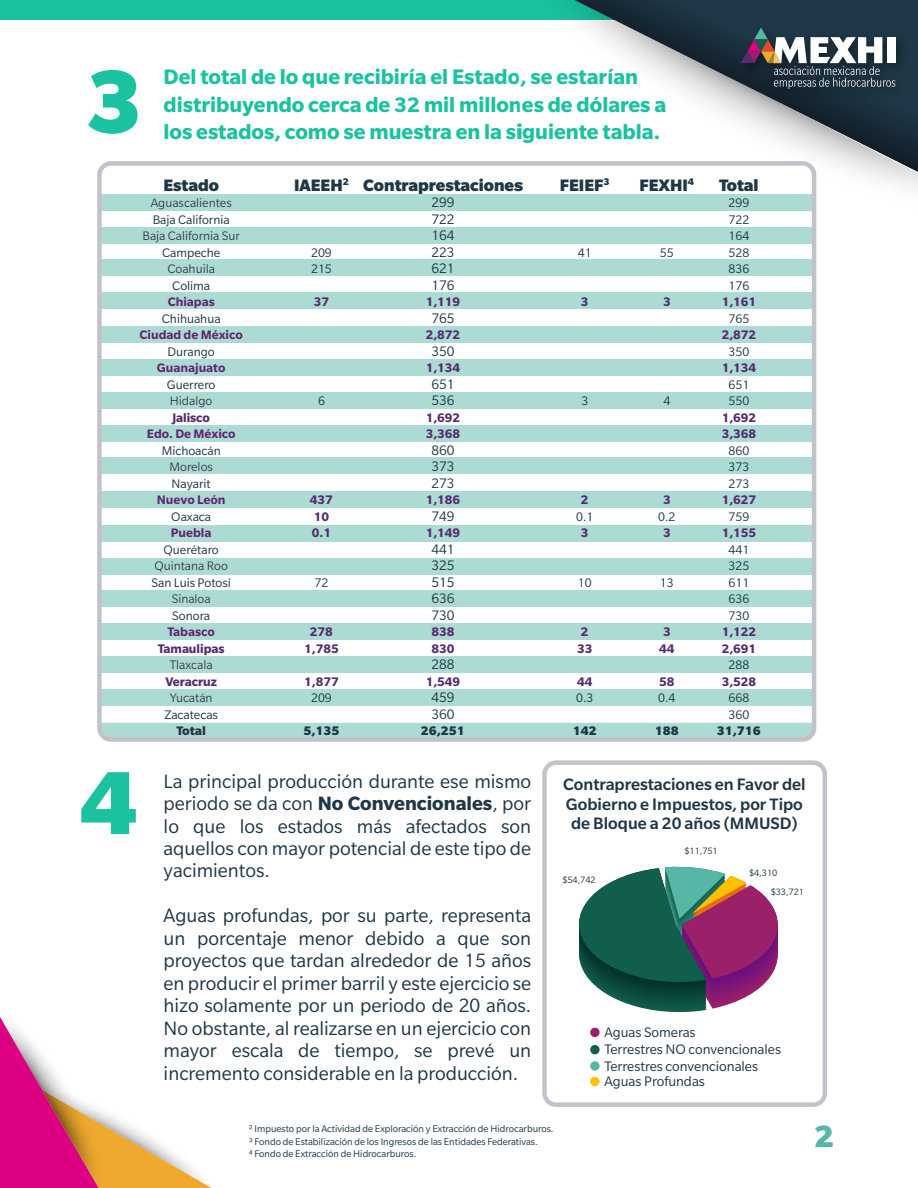
<style>
.page{position:relative;width:918px;height:1188px;background:#fff}
.page>*{position:absolute;margin:0;border:0;box-sizing:border-box;transform-origin:0 0}
.t1{font:900 97.5px "Slate Pro";color:#1ac2a0}
.t2{font:900 33.45px "Slate Pro";color:#57b7a7}
.t3{font:700 22.8px/27.5px "Slate Pro";color:#1ac2a0}
.t4{font:21px/22.5px "Slate Pro";color:#1f3746;text-align:justify}
.t5{font:500 18px/19.5px "Slate Pro";color:#1f3746}
.t6{font:900 18px "Slate Pro";color:#1f3746}
.t7{font:15px/16.5px "Slate Pro";color:#1f3746;text-align:justify}
.t8{font:13.5px/16.5px "Slate Pro";color:#1f3746;text-align:center}
.t9{font:700 13.5px/16.5px "Slate Pro";color:#562a6f}
.t10{font:900 13.5px "Slate Pro";color:#1f3746}
.t11{font:10.5px/12.6px "Slate Pro";color:#1f3746}
.t12{font:10.05px/18.8px "Slate Pro";color:#1f3746}
.s1{font-weight:700}
</style>
<div class="page">
<div style="left:0;top:0;width:685px;height:19px;background:#1ac2a0"></div>
<div style="left:99px;top:194px;width:715px;height:17px;background:#abdbd3"></div>
<div style="left:99px;top:227px;width:715px;height:16px;background:#abdbd3"></div>
<div style="left:99px;top:260px;width:715px;height:16px;background:#abdbd3"></div>
<div style="left:99px;top:292px;width:715px;height:17px;background:#abdbd3"></div>
<div style="left:99px;top:327px;width:715px;height:16px;background:#abdbd3"></div>
<div style="left:99px;top:359px;width:715px;height:17px;background:#abdbd3"></div>
<div style="left:99px;top:392px;width:715px;height:17px;background:#abdbd3"></div>
<div style="left:99px;top:425px;width:715px;height:16px;background:#abdbd3"></div>
<div style="left:99px;top:458px;width:715px;height:16px;background:#abdbd3"></div>
<div style="left:99px;top:491px;width:715px;height:17px;background:#abdbd3"></div>
<div style="left:99px;top:525px;width:715px;height:16px;background:#abdbd3"></div>
<div style="left:99px;top:558px;width:715px;height:17px;background:#abdbd3"></div>
<div style="left:99px;top:590px;width:715px;height:17px;background:#abdbd3"></div>
<div style="left:99px;top:623px;width:715px;height:16px;background:#abdbd3"></div>
<div style="left:99px;top:656px;width:715px;height:17px;background:#abdbd3"></div>
<div style="left:99px;top:690px;width:715px;height:16px;background:#abdbd3"></div>
<div style="left:102px;top:723px;width:709px;height:14px;background:#abdbd3"></div>
<svg style="left:0;top:1017px;width:212px;height:171px"></svg>
<svg style="left:518px;top:0;width:400px;height:217px"></svg>
<svg style="left:574px;top:0;width:344px;height:172px"></svg>
<img style="left:730px;top:19px;width:181px;height:87px">
<svg style="left:740px;top:28px;width:155px;height:61px"></svg>
<div style="left:542px;top:760px;width:285px;height:347px;border:4px solid #c2c3ca;border-radius:12px"></div>
<div style="left:97px;top:161px;width:719px;height:581px;border:4px solid #c2c3ca;border-radius:12px"></div>
<div style="left:590px;top:1028px;width:10px;height:9px;background:#9b206a;border-radius:50%"></div>
<div style="left:590px;top:1077px;width:10px;height:9px;background:#ffc000;border-radius:50%"></div>
<div style="left:590px;top:1061px;width:10px;height:10px;background:#57b7a7;border-radius:50%"></div>
<div style="left:590px;top:1045px;width:10px;height:9px;background:#115e4c;border-radius:50%"></div>
<svg style="left:579px;top:866px;width:199px;height:146px"></svg>
<h1 class="t1" style="left:85px;top:47px;width:59px">3</h1>
<p class="t3" style="left:164px;top:63px;width:504px">Del total de lo que recibiría el Estado, se estarían distribuyendo cerca de 32 mil millones de dólares a los estados, como se muestra en la siguiente tabla.</p>
<p class="t6" style="left:163px;top:175px;width:57px">Estado</p>
<p class="t8" style="left:142px;top:195px;width:99px">Aguascalientes<br>Baja California<br>Baja California Sur<br>Campeche<br>Coahuila<br>Colima</p>
<p class="t9" style="left:168px;top:293px;width:49px">Chiapas</p>
<p class="t8" style="left:162px;top:310px;width:60px">Chihuahua</p>
<p class="t9" style="left:140px;top:326px;width:105px">Ciudad de México</p>
<p class="t8" style="left:168px;top:343px;width:49px">Durango</p>
<p class="t9" style="left:157px;top:359px;width:70px">Guanajuato</p>
<p class="t8" style="left:167px;top:376px;width:50px;text-align:left">Guerrero<br>Hidalgo</p>
<p class="t9" style="left:147px;top:409px;width:90px;text-align:center">Jalisco<br>Edo. De México</p>
<p class="t8" style="left:162px;top:442px;width:61px">Michoacán<br>Morelos<br>Nayarit</p>
<p class="t9" style="left:157px;top:491px;width:70px">Nuevo León</p>
<p class="t8" style="left:171px;top:508px;width:41px">Oaxaca</p>
<p class="t9" style="left:171px;top:524px;width:42px">Puebla</p>
<p class="t8" style="left:152px;top:541px;width:81px">Querétaro<br>Quintana Roo<br>San Luis Potosí<br>Sinaloa<br>Sonora</p>
<p class="t9" style="left:158px;top:623px;width:68px;text-align:center">Tabasco<br>Tamaulipas</p>
<p class="t8" style="left:170px;top:657px;width:45px">Tlaxcala</p>
<p class="t9" style="left:165px;top:673px;width:53px">Veracruz</p>
<p class="t8" style="left:164px;top:690px;width:55px">Yucatán<br>Zacatecas</p>
<p class="t10" style="left:176px;top:723px;width:31px">Total</p>
<p class="t6" style="left:294px;top:175px;width:56px">IAEEH<sup>2</sup></p>
<p class="t8" style="left:311px;top:244px;width:22px;text-align:left">209<br>215</p>
<p class="t9" style="left:314px;top:293px;width:17px">37</p>
<p class="t8" style="left:318px;top:393px;width:8px">6</p>
<p class="t9" style="left:310px;top:491px;width:25px">437<br>10<br>0.1</p>
<p class="t8" style="left:315px;top:574px;width:15px">72</p>
<p class="t9" style="left:304px;top:623px;width:36px;text-align:center">278<br>1,785</p>
<p class="t9" style="left:304px;top:673px;width:36px">1,877</p>
<p class="t8" style="left:311px;top:690px;width:22px">209</p>
<p class="t10" style="left:304px;top:723px;width:37px">5,135</p>
<p class="t6" style="left:363px;top:175px;width:161px">Contraprestaciones</p>
<p class="t7" style="left:431px;top:194px;width:25px">299<br>722<br>164<br>223<br>621<br>176</p>
<p class="t9" style="left:426px;top:293px;width:36px">1,119</p>
<p class="t7" style="left:431px;top:310px;width:25px">765</p>
<p class="t9" style="left:426px;top:326px;width:36px">2,872</p>
<p class="t7" style="left:431px;top:343px;width:25px">350</p>
<p class="t9" style="left:426px;top:359px;width:36px">1,134</p>
<p class="t7" style="left:431px;top:376px;width:25px">651<br>536</p>
<p class="t9" style="left:426px;top:409px;width:36px">1,692<br>3,368</p>
<p class="t7" style="left:431px;top:442px;width:25px">860<br>373<br>273</p>
<p class="t9" style="left:426px;top:491px;width:36px">1,186</p>
<p class="t7" style="left:431px;top:508px;width:25px">749</p>
<p class="t9" style="left:426px;top:524px;width:36px">1,149</p>
<p class="t7" style="left:431px;top:541px;width:25px">441<br>325<br>515<br>636<br>730</p>
<p class="t9" style="left:431px;top:623px;width:25px">838<br>830</p>
<p class="t7" style="left:431px;top:656px;width:25px">288</p>
<p class="t9" style="left:426px;top:673px;width:36px">1,549</p>
<p class="t7" style="left:431px;top:689px;width:25px">459<br>360</p>
<p class="t10" style="left:421px;top:723px;width:45px">26,251</p>
<p class="t6" style="left:560px;top:175px;width:51px">FEIEF<sup>3</sup></p>
<p class="t6" style="left:640px;top:175px;width:56px">FEXHI<sup>4</sup></p>
<p class="t8" style="left:578px;top:244px;width:15px">41</p>
<p class="t8" style="left:660px;top:244px;width:15px">55</p>
<p class="t9" style="left:581px;top:293px;width:9px">3</p>
<p class="t9" style="left:663px;top:293px;width:9px">3</p>
<p class="t8" style="left:581px;top:393px;width:8px">3</p>
<p class="t8" style="left:663px;top:393px;width:8px">4</p>
<p class="t9" style="left:581px;top:491px;width:9px">2</p>
<p class="t8" style="left:576px;top:508px;width:19px">0.1</p>
<p class="t9" style="left:581px;top:524px;width:9px">3</p>
<p class="t8" style="left:578px;top:574px;width:15px">10</p>
<p class="t9" style="left:577px;top:623px;width:17px">2<br>33</p>
<p class="t9" style="left:577px;top:673px;width:17px">44</p>
<p class="t8" style="left:576px;top:690px;width:19px">0.3</p>
<p class="t10" style="left:573px;top:723px;width:25px">142</p>
<p class="t9" style="left:663px;top:491px;width:9px">3</p>
<p class="t8" style="left:658px;top:508px;width:19px">0.2</p>
<p class="t9" style="left:663px;top:524px;width:9px">3</p>
<p class="t8" style="left:660px;top:574px;width:15px">13</p>
<p class="t9" style="left:659px;top:623px;width:17px">3<br>44</p>
<p class="t9" style="left:659px;top:673px;width:17px">58</p>
<p class="t8" style="left:658px;top:690px;width:19px">0.4</p>
<p class="t10" style="left:655px;top:723px;width:25px">188</p>
<p class="t6" style="left:719px;top:175px;width:41px">Total</p>
<p class="t8" style="left:729px;top:195px;width:22px;text-align:justify">299<br>722<br>164<br>528<br>836<br>176</p>
<p class="t9" style="left:722px;top:293px;width:36px">1,161</p>
<p class="t8" style="left:729px;top:310px;width:22px">765</p>
<p class="t9" style="left:722px;top:326px;width:36px">2,872</p>
<p class="t8" style="left:729px;top:343px;width:22px">350</p>
<p class="t9" style="left:722px;top:359px;width:36px">1,134</p>
<p class="t8" style="left:729px;top:376px;width:22px;text-align:left">651<br>550</p>
<p class="t9" style="left:722px;top:409px;width:36px">1,692<br>3,368</p>
<p class="t8" style="left:729px;top:442px;width:22px;text-align:justify">860<br>373<br>273</p>
<p class="t9" style="left:722px;top:491px;width:36px">1,627</p>
<p class="t8" style="left:729px;top:508px;width:22px">759</p>
<p class="t9" style="left:722px;top:524px;width:36px">1,155</p>
<p class="t8" style="left:729px;top:541px;width:22px;text-align:justify">441<br>325<br>611<br>636<br>730</p>
<p class="t9" style="left:722px;top:623px;width:36px">1,122<br>2,691</p>
<p class="t8" style="left:729px;top:657px;width:22px">288</p>
<p class="t9" style="left:722px;top:673px;width:36px">3,528</p>
<p class="t8" style="left:729px;top:690px;width:22px;text-align:left">668<br>360</p>
<p class="t10" style="left:717px;top:723px;width:45px">31,716</p>
<h1 class="t1" style="left:80px;top:748px;width:59px">4</h1>
<p class="t4" style="left:164px;top:770px;width:369px">La principal producción durante ese mismo periodo se da con <span class="s1">No Convencionales</span>, por lo que los estados más afectados son aquellos con mayor potencial de este tipo de yacimientos.</p>
<p class="t4" style="left:164px;top:905px;width:369px">Aguas profundas, por su parte, representa un porcentaje menor debido a que son proyectos que tardan alrededor de 15 años en producir el primer barril y este ejercicio se hizo solamente por un periodo de 20 años.<br>No obstante, al realizarse en un ejercicio con mayor escala de tiempo, se prevé un incremento considerable en la producción.</p>
<p class="t5" style="left:563px;top:774px;width:244px">Contraprestaciones en Favor del<br>Gobierno e Impuestos, por Tipo</p>
<p class="t5" style="left:571px;top:813px;width:228px">de Bloque a 20 años (MMUSD)</p>
<p class="t12" style="left:562px;top:871px;width:35px">$54,742</p>
<p class="t12" style="left:684px;top:841px;width:35px">$11,751</p>
<p class="t12" style="left:771px;top:863px;width:35px;text-indent:-22px">$4,310 $33,721</p>
<p class="t7" style="left:604px;top:1024px;width:93px">Aguas Someras</p>
<p class="t7" style="left:604px;top:1073px;width:102px">Aguas Profundas</p>
<p class="t7" style="left:604px;top:1041px;width:178px">Terrestres NO convencionales<br>Terrestres convencionales</p>
<p class="t11" style="left:255px;top:1123px;width:301px">Impuesto por la Actividad de Exploración y Extracción de Hidrocarburos.<br>Fondo de Estabilización de los Ingresos de las Entidades Federativas.<br>Fondo de Extracción de Hidrocarburos.</p>
<h2 class="t2" style="left:814px;top:1118px;width:21px">2</h2>
</div>
